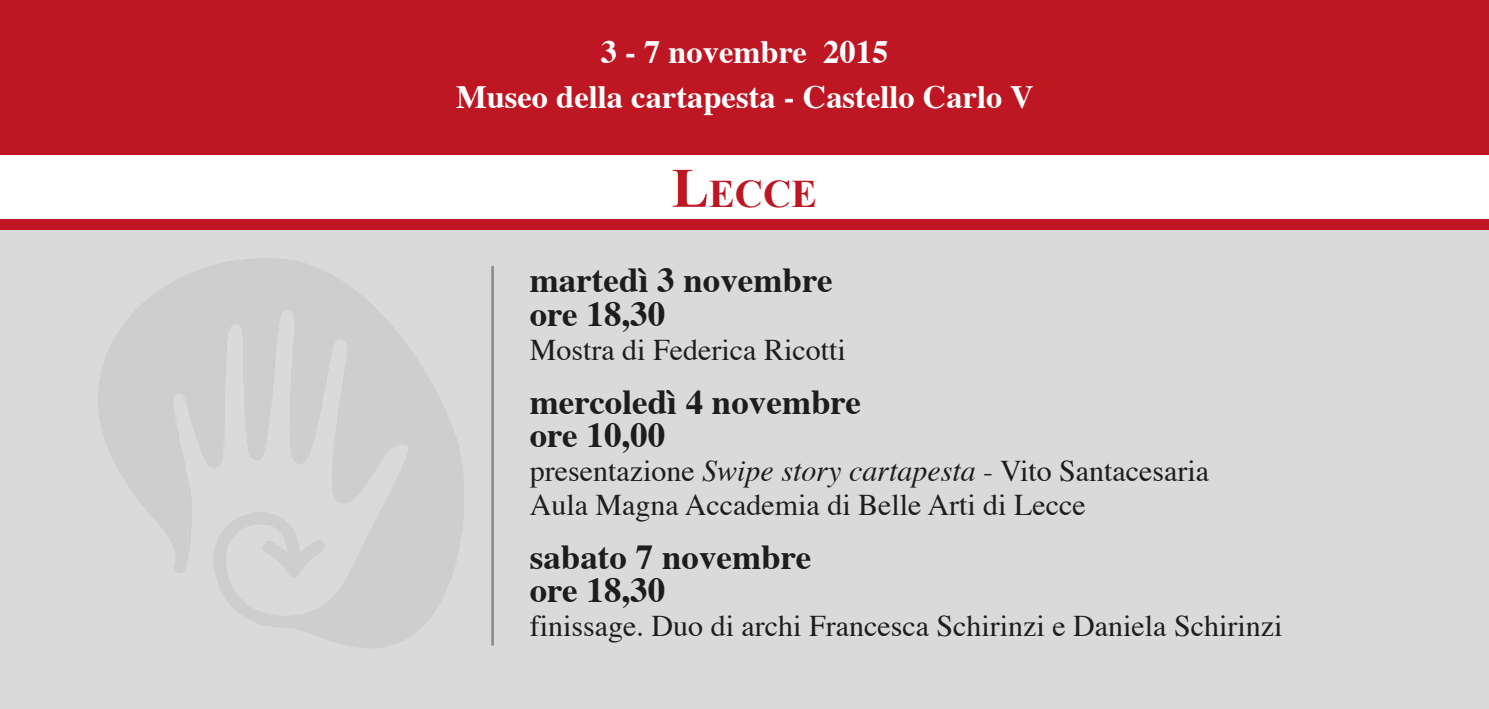
<style>
.page{position:relative;width:1489px;height:709px;background:#fff}
.page>*{position:absolute;margin:0;border:0;box-sizing:border-box;transform-origin:0 0}
.t1{font:700 39px "Times New Roman";color:#be1622}
.t2{font:700 35px/33.8px "Times";color:#1d1d1b}
.t3{font:700 32.5px/44.8px "Times";color:#fff;text-align:center}
.t4{font:30px/33.8px "Times";color:#1d1d1b}
.s1{font-size:55.75px}
.s2{font-style:italic}
</style>
<div class="page">
<div style="left:0;top:229px;width:1488px;height:480px;background:#dadada"></div>
<div style="left:0;top:0;width:1488px;height:154px;background:#be1622"></div>
<div style="left:0;top:219px;width:1488px;height:10px;background:#be1622"></div>
<hr style="left:491px;top:266px;width:3px;height:379px;background:#878787">
<p class="t3" style="left:456px;top:31px;width:579px">3 - 7 novembre 2015<br>Museo della cartapesta - Castello Carlo V</p>
<p class="t1" style="left:671px;top:167px;width:147px"><span class="s1">L</span>ECCE</p>
<p class="t2" style="left:529px;top:265px;width:304px">martedì 3 novembre ore 18,30</p>
<p class="t4" style="left:529px;top:334px;width:317px">Mostra di Federica Ricotti</p>
<p class="t2" style="left:529px;top:386px;width:333px">mercoledì 4 novembre ore 10,00</p>
<p class="t4" style="left:529px;top:456px;width:681px">presentazione <span class="s2">Swipe story cartapesta</span> - Vito Santacesaria<br>Aula Magna Accademia di Belle Arti di Lecce</p>
<p class="t2" style="left:529px;top:541px;width:283px">sabato 7 novembre ore 18,30</p>
<p class="t4" style="left:529px;top:611px;width:754px">finissage. Duo di archi Francesca Schirinzi e Daniela Schirinzi</p>
</div>
